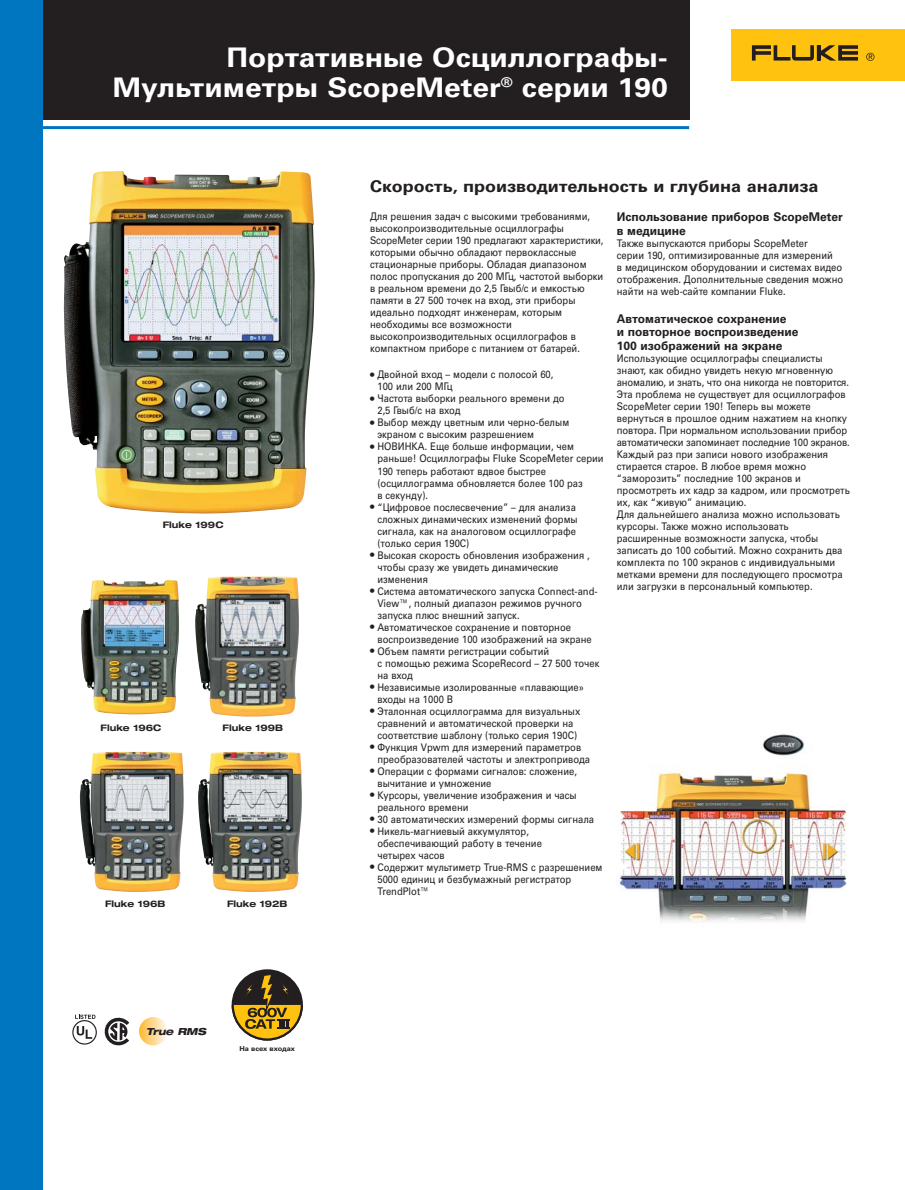
<style>
.page{position:relative;width:905px;height:1190px;background:#fff}
.page>*{position:absolute;margin:0;border:0;box-sizing:border-box;transform-origin:0 0}
.t1{font:700 27px/30px "Univers Cyr";color:#fff;text-align:right;scale:1.11 1}
.t2{font:700 16.2px "Univers Cyr";color:#231f20;scale:1.11 1}
.t3{font:700 12px/13.5px "Univers Cyr";color:#231f20}
.t4{font:10.5px/12px "Univers Cyr";color:#231f20;scale:.9 1}
.t5{font:italic 800 expanded 9.75px "Helvetica Neue";letter-spacing:-.02em;color:#231f20}
.t6{font:700 expanded 9px "Helvetica Neue";color:#231f20}
.t7{font:700 6.75px "Univers Cyr";color:#231f20;scale:1.11 1}
.s1{font-size:12px}
</style>
<div class="page">
<div style="left:0;top:0;width:689px;height:119px;background:#231f20"></div>
<div style="left:731px;top:29px;width:173px;height:51px;background:#ffc20e"></div>
<svg style="left:752px;top:45px;width:106px;height:16px"></svg>
<svg style="left:866px;top:53px;width:8px;height:8px"></svg>
<hr style="left:0;top:126px;width:689px;height:3px;background:#0076c0">
<div style="left:0;top:0;width:43px;height:1189px;background:#0076c0"></div>
<div style="left:72px;top:1020px;width:25px;height:24px;border:1px solid #231f20;border-radius:50%"></div>
<svg style="left:77px;top:1026px;width:15px;height:12px"></svg>
<svg style="left:75px;top:1014px;width:20px;height:5px"></svg>
<svg style="left:105px;top:1017px;width:24px;height:28px"></svg>
<div style="left:139px;top:1017px;width:28px;height:28px;background:linear-gradient(to right,#feba35,#fff5e6);border-radius:50%"></div>
<svg style="left:232px;top:973px;width:71px;height:67px"></svg>
<img style="left:63px;top:171px;width:252px;height:343px">
<img style="left:619px;top:734px;width:228px;height:189px">
<img style="left:80px;top:752px;width:104px;height:140px">
<img style="left:198px;top:752px;width:104px;height:140px">
<img style="left:81px;top:580px;width:98px;height:134px">
<img style="left:195px;top:576px;width:104px;height:140px">
<h1 class="t1" style="left:113px;top:45px;width:501px">Портативные Осциллографы-<br>Мультиметры ScopeMeter® серии 190</h1>
<p class="t6" style="left:163px;top:521px;width:62px">Fluke 199C</p>
<p class="t6" style="left:100px;top:725px;width:62px">Fluke 196C</p>
<p class="t6" style="left:223px;top:725px;width:62px">Fluke 199B</p>
<p class="t6" style="left:105px;top:900px;width:62px">Fluke 196B</p>
<p class="t6" style="left:227px;top:900px;width:62px">Fluke 192B</p>
<p class="t5" style="left:146px;top:1028px;width:61px">True RMS</p>
<p class="t7" style="left:239px;top:1046px;width:52px">На всех входах</p>
<h2 class="t2" style="left:370px;top:180px;width:405px">Скорость, производительность и глубина анализа</h2>
<p class="t4" style="left:370px;top:212px;width:261px">Для решения задач с высокими требованиями, высокопроизводительные осциллографы ScopeMeter серии 190 предлагают характеристики, которыми обычно обладают первоклассные стационарные приборы. Обладая диапазоном полос пропускания до 200 МГц, частотой выборки в реальном времени до 2,5 Гвыб/с и емкостью памяти в 27 500 точек на вход, эти приборы идеально подходят инженерам, которым необходимы все возможности высокопроизводительных осциллографов в компактном приборе с питанием от батарей.</p>
<p class="t4" style="left:377px;top:370px;width:197px;text-indent:-7px"><span class="s1">•</span> Двойной вход – модели с полосой 60,<br>100 или 200 МГц</p>
<p class="t4" style="left:377px;top:394px;width:209px;text-indent:-7px"><span class="s1">•</span> Частота выборки реального времени до<br>2,5 Гвыб/c на вход</p>
<p class="t4" style="left:377px;top:418px;width:214px;text-indent:-7px"><span class="s1">•</span> Выбор между цветным или черно-белым экраном с высоким разрешением</p>
<p class="t4" style="left:377px;top:442px;width:253px;text-indent:-7px"><span class="s1">•</span> НОВИНКА. Еще больше информации, чем раньше! Осциллографы Fluke ScopeMeter серии 190 теперь работают вдвое быстрее (осциллограмма обновляется более 100 раз<br>в секунду).</p>
<p class="t4" style="left:377px;top:502px;width:224px;text-indent:-7px"><span class="s1">•</span> “Цифровое послесвечение” – для анализа сложных динамических изменений формы сигнала, как на аналоговом осциллографе (только серия 190C)</p>
<p class="t4" style="left:377px;top:550px;width:237px;text-indent:-7px"><span class="s1">•</span> Высокая скорость обновления изображения , чтобы сразу же увидеть динамические изменения</p>
<p class="t4" style="left:377px;top:586px;width:246px;text-indent:-7px"><span class="s1">•</span> Система автоматического запуска Connect-and-<br>View™, полный диапазон режимов ручного запуска плюс внешний запуск.</p>
<p class="t4" style="left:377px;top:622px;width:240px;text-indent:-7px"><span class="s1">•</span> Автоматическое сохранение и повторное воспроизведение 100 изображений на экране</p>
<p class="t4" style="left:377px;top:646px;width:248px;text-indent:-7px"><span class="s1">•</span> Объем памяти регистрации событий<br>с помощью режима ScopeRecord – 27 500 точек на вход</p>
<p class="t4" style="left:377px;top:682px;width:231px;text-indent:-7px"><span class="s1">•</span> Независимые изолированные «плавающие» входы на 1000 В</p>
<p class="t4" style="left:370px;top:706px;width:235px;text-align:center"><span class="s1">•</span> Эталонная осциллограмма для визуальных сравнений и автоматической проверки на соответствие шаблону (только серия 190C)</p>
<p class="t4" style="left:377px;top:742px;width:238px;text-indent:-7px"><span class="s1">•</span> Функция Vpwm для измерений параметров преобразователей частоты и электропривода</p>
<p class="t4" style="left:377px;top:766px;width:223px;text-indent:-7px"><span class="s1">•</span> Операции с формами сигналов: сложение, вычитание и умножение</p>
<p class="t4" style="left:377px;top:790px;width:223px;text-indent:-7px"><span class="s1">•</span> Курсоры, увеличение изображения и часы реального времени</p>
<p class="t4" style="left:370px;top:814px;width:250px"><span class="s1">•</span> 30 автоматических измерений формы сигнала</p>
<p class="t4" style="left:377px;top:826px;width:184px;text-indent:-7px"><span class="s1">•</span> Никель-магниевый аккумулятор, обеспечивающий работу в течение четырех часов</p>
<p class="t4" style="left:377px;top:862px;width:251px;text-indent:-7px"><span class="s1">•</span> Содержит мультиметр True-RMS c разрешением<br>5000 единиц и безбумажный регистратор<br>TrendPlot™</p>
<p class="t3" style="left:617px;top:212px;width:227px">Использование приборов ScopeMeter в медицине</p>
<p class="t4" style="left:617px;top:238px;width:253px">Также выпускаются приборы ScopeMeter<br>серии 190, оптимизированные для измерений<br>в медицинском оборудовании и системах видео отображения. Дополнительные сведения можно найти на web-сайте компании Fluke.</p>
<p class="t3" style="left:617px;top:313px;width:183px">Автоматическое сохранение<br>и повторное воспроизведение<br>100 изображений на экране</p>
<p class="t4" style="left:617px;top:353px;width:260px">Использующие осциллографы специалисты знают, как обидно увидеть некую мгновенную аномалию, и знать, что она никогда не повторится.<br>Эта проблема не существует для осциллографов ScopeMeter серии 190! Теперь вы можете вернуться в прошлое одним нажатием на кнопку повтора. При нормальном использовании прибор автоматически запоминает последние 100 экранов.<br>Каждый раз при записи нового изображения стирается старое. В любое время можно “заморозить” последние 100 экранов и просмотреть их кадр за кадром, или просмотреть их, как “живую” анимацию.<br>Для дальнейшего анализа можно использовать курсоры. Также можно использовать расширенные возможности запуска, чтобы записать до 100 событий. Можно сохранить два комплекта по 100 экранов с индивидуальными метками времени для последующего просмотра или загрузки в персональный компьютер.</p>
</div>
